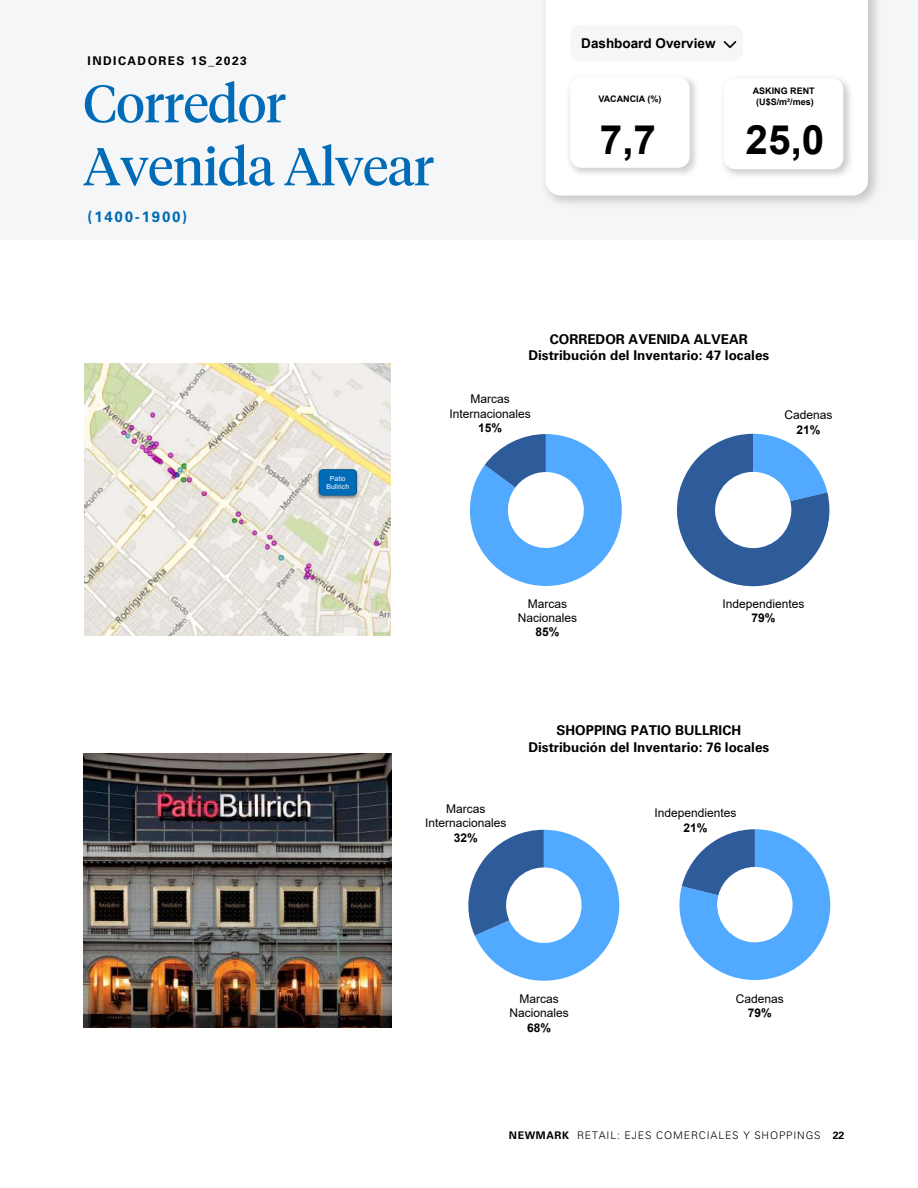
<style>
.page{position:relative;width:918px;height:1188px;background:#fff}
.page>*{position:absolute;margin:0;border:0;box-sizing:border-box;transform-origin:0 0}
.t1{font:52.5px/63px "Tiempos Headline";letter-spacing:-.01em;color:#006bb6}
.t2{font:700 40.5px "Arial";color:#000}
.t3{font:700 15px "Univers LT Pro 65";letter-spacing:.12em;color:#006bb6}
.t4{font:700 13.5px/16.5px "Univers LT Pro 65";color:#000;text-align:center}
.t5{font:700 13.5px "Arial";color:#000}
.t6{font:12px/14.4px "Arial";color:#000;text-align:center}
.t7{font:700 12px "Arial";color:#000}
.t8{font:700 12px "Univers LT Pro 65";letter-spacing:.12em;color:#000}
.t9{font:300 10.5px "Univers LT Pro 45";letter-spacing:.08em;color:#000}
.t10{font:700 9px/10.8px "Arial";color:#000;text-align:center}
.t11{font:6.9px/8.4px "Arial";letter-spacing:.005em;color:#fff;text-align:center}
.s1{font-family:"Univers LT Pro 65";font-weight:700}
</style>
<div class="page">
<svg style="left:470px;top:434px;width:152px;height:152px"></svg>
<svg style="left:677px;top:434px;width:153px;height:153px"></svg>
<img style="left:85px;top:363px;width:306px;height:273px">
<img style="left:316px;top:468px;width:44px;height:32px">
<img style="left:320px;top:496px;width:36px;height:3px">
<svg style="left:319px;top:469px;width:38px;height:27px"></svg>
<svg style="left:468px;top:830px;width:151px;height:151px"></svg>
<svg style="left:679px;top:829px;width:151px;height:151px"></svg>
<div style="left:0;top:0;width:918px;height:240px;background:#f5f6f8"></div>
<div style="left:545px;top:0;width:323px;height:196px;background:#fff"></div>
<img style="left:563px;top:70px;width:142px;height:114px">
<div style="left:570px;top:77px;width:120px;height:91px;background:#fff;border-radius:12px"></div>
<img style="left:716px;top:71px;width:142px;height:113px">
<div style="left:724px;top:78px;width:119px;height:91px;background:#fff;border-radius:12px"></div>
<div style="left:570px;top:25px;width:173px;height:36px;background:#f5f6f8;border-radius:11px"></div>
<svg style="left:724px;top:41px;width:12px;height:7px"></svg>
<img style="left:84px;top:754px;width:308px;height:274px">
<p class="t8" style="left:88px;top:52px;width:161px">INDICADORES 1S_2023</p>
<h1 class="t1" style="left:83px;top:70px;width:352px">Corredor<br>Avenida Alvear</h1>
<p class="t3" style="left:88px;top:206px;width:101px">(1400-1900)</p>
<p class="t5" style="left:581px;top:34px;width:136px">Dashboard Overview</p>
<p class="t10" style="left:598px;top:94px;width:64px">VACANCIA (%)</p>
<h2 class="t2" style="left:600px;top:112px;width:58px">7,7</h2>
<p class="t10" style="left:753px;top:86px;width:64px">ASKING RENT (U$S/m²/mes)</p>
<h2 class="t2" style="left:746px;top:112px;width:80px">25,0</h2>
<p class="t11" style="left:327px;top:474px;width:24px">Patio<br>Bullrich</p>
<p class="t4" style="left:528px;top:330px;width:242px">CORREDOR AVENIDA ALVEAR<br>Distribución del Inventario: 47 locales</p>
<p class="t6" style="left:450px;top:392px;width:83px">Marcas<br>Internacionales</p>
<p class="t7" style="left:478px;top:419px;width:26px">15%</p>
<p class="t6" style="left:785px;top:408px;width:50px">Cadenas</p>
<p class="t7" style="left:797px;top:421px;width:26px">21%</p>
<p class="t6" style="left:518px;top:596px;width:61px">Marcas<br>Nacionales</p>
<p class="t7" style="left:535px;top:624px;width:26px">85%</p>
<p class="t6" style="left:722px;top:596px;width:84px">Independientes</p>
<p class="t7" style="left:751px;top:609px;width:26px">79%</p>
<p class="t4" style="left:528px;top:721px;width:242px">SHOPPING PATIO BULLRICH<br>Distribución del Inventario: 76 locales</p>
<p class="t6" style="left:425px;top:801px;width:83px">Marcas<br>Internacionales</p>
<p class="t7" style="left:454px;top:829px;width:26px">32%</p>
<p class="t6" style="left:510px;top:991px;width:61px">Marcas<br>Nacionales</p>
<p class="t7" style="left:527px;top:1019px;width:26px">68%</p>
<p class="t6" style="left:654px;top:806px;width:84px">Independientes</p>
<p class="t7" style="left:683px;top:819px;width:26px">21%</p>
<p class="t6" style="left:736px;top:991px;width:50px">Cadenas</p>
<p class="t7" style="left:748px;top:1005px;width:26px">79%</p>
<p class="t9" style="left:509px;top:1128px;width:337px"><span class="s1">NEWMARK</span> RETAIL: EJES COMERCIALES Y SHOPPINGS <span class="s1">22</span></p>
</div>
